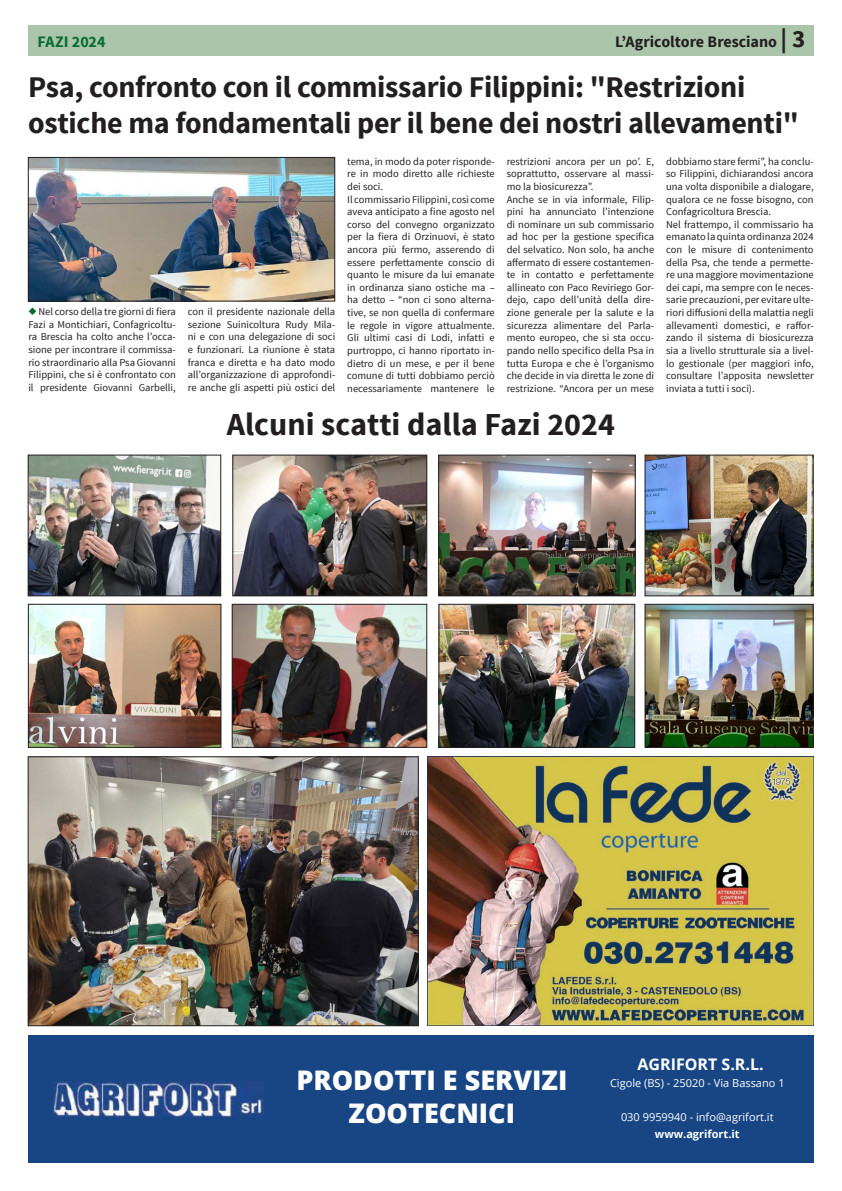
<style>
.page{position:relative;width:842px;height:1191px;background:#fff}
.page>*{position:absolute;margin:0;border:0;box-sizing:border-box;transform-origin:0 0}
.TITOLI_articoli_BIG{font:700 32px "Source Sans Pro";color:#231f20}
.TITOLI_articoli_BIG-2{font:700 30px/36px "Source Sans Pro";letter-spacing:-.01em;color:#231f20}
.t1{font:800 27px/32.4px "Open Sans";color:#fff;text-align:center}
.t2{font:700 16px "Source Sans Pro";letter-spacing:-.005em;color:#231f20}
.t3{font:700 16px "Source Sans Pro";letter-spacing:-.005em;color:#086d2f}
.t4{font:700 16px "Open Sans";color:#fff}
.t5{font:11px/17px "Open Sans";color:#fff;text-align:center}
.Testo_lungo{font:10.5px/12.6px "Source Sans Pro";color:#231f20;text-align:justify}
.s1{font-size:25px}
.s2{color:#086d2f}
.s3{font-weight:700}
</style>
<div class="page">
<div style="left:29px;top:26px;width:785px;height:30px;background:#abc5ab"></div>
<img style="left:30px;top:159px;width:303px;height:140px">
<div style="left:28px;top:157px;width:307px;height:144px;border:1px solid #231f20"></div>
<div style="left:28px;top:1035px;width:786px;height:127px;background:#184685"></div>
<img style="left:53px;top:1081px;width:210px;height:36px">
<img style="left:30px;top:758px;width:387px;height:266px">
<div style="left:28px;top:756px;width:391px;height:270px;border:1px solid #231f20"></div>
<img style="left:30px;top:456px;width:189px;height:138px">
<div style="left:28px;top:454px;width:193px;height:142px;border:1px solid #231f20"></div>
<img style="left:234px;top:456px;width:191px;height:138px">
<div style="left:232px;top:454px;width:195px;height:142px;border:1px solid #231f20"></div>
<img style="left:234px;top:606px;width:191px;height:140px">
<div style="left:232px;top:604px;width:195px;height:144px;border:1px solid #231f20"></div>
<img style="left:440px;top:606px;width:193px;height:140px">
<div style="left:438px;top:604px;width:197px;height:144px;border:1px solid #231f20"></div>
<img style="left:428px;top:756px;width:385px;height:269px">
<img style="left:646px;top:606px;width:166px;height:140px">
<div style="left:644px;top:604px;width:170px;height:144px;border:1px solid #231f20"></div>
<img style="left:440px;top:456px;width:194px;height:138px">
<div style="left:438px;top:454px;width:198px;height:142px;border:1px solid #231f20"></div>
<img style="left:646px;top:456px;width:166px;height:138px">
<div style="left:644px;top:454px;width:170px;height:142px;border:1px solid #231f20"></div>
<img style="left:30px;top:606px;width:189px;height:140px">
<div style="left:28px;top:604px;width:193px;height:144px;border:1px solid #231f20"></div>
<p class="t3" style="left:37px;top:32px;width:70px">FAZI 2024</p>
<h3 class="t2" style="left:615px;top:32px;width:192px">L’Agricoltore Bresciano <span class="s1">| 3</span></h3>
<h3 class="t3" style="left:37px;top:32px;width:120px">TITOLO RUBRICA</h3>
<p class="TITOLI_articoli_BIG-2" style="left:28px;top:70px;width:772px">Psa, confronto con il commissario Filippini: "Restrizioni ostiche ma fondamentali per il bene dei nostri allevamenti"</p>
<p class="Testo_lungo" style="left:28px;top:306px;width:149px"><span class="s2">◆</span> Nel corso della tre giorni di fiera Fazi a Montichiari, Confagricoltu&shy;ra Brescia ha colto anche l’occa&shy;sione per incontrare il commissa&shy;rio straordinario alla Psa Giovanni Filippini, che si è confrontato con il presidente Giovanni Garbelli,</p>
<p class="Testo_lungo" style="left:188px;top:305px;width:149px">con il presidente nazionale della sezione Suinicoltura Rudy Mila&shy;ni e con una delegazione di soci e funzionari. La riunione è stata franca e diretta e ha dato modo all’organizzazione di approfondi&shy;re anche gli aspetti più ostici del</p>
<p class="Testo_lungo" style="left:347px;top:155px;width:149px">tema, in modo da poter risponde&shy;re in modo diretto alle richieste dei soci.</p>
<p class="Testo_lungo" style="left:347px;top:193px;width:149px">Il commissario Filippini, così come aveva anticipato a fine agosto nel corso del convegno organizzato per la fiera di Orzinuovi, è stato ancora più fermo, asserendo di essere perfettamente conscio di quanto le misure da lui emanate in ordinanza siano ostiche ma – ha detto – “non ci sono alterna&shy;tive, se non quella di confermare le regole in vigore attualmente.<br>Gli ultimi casi di Lodi, infatti e purtroppo, ci hanno riportato in&shy;dietro di un mese, e per il bene comune di tutti dobbiamo perciò necessariamente mantenere le</p>
<p class="Testo_lungo" style="left:507px;top:155px;width:149px">restrizioni ancora per un po’. E, soprattutto, osservare al massi&shy;mo la biosicurezza”.</p>
<p class="Testo_lungo" style="left:507px;top:193px;width:149px">Anche se in via informale, Filip&shy;pini ha annunciato l’intenzione di nominare un sub commissario ad hoc per la gestione specifica del selvatico. Non solo, ha anche affermato di essere costantemen&shy;te in contatto e perfettamente allineato con Paco Reviriego Gor&shy;dejo, capo dell’unità della dire&shy;zione generale per la salute e la sicurezza alimentare del Parla&shy;mento europeo, che si sta occu&shy;pando nello specifico della Psa in tutta Europa e che è l’organismo che decide in via diretta le zone di restrizione. “Ancora per un mese</p>
<p class="TITOLI_articoli_BIG" style="left:227px;top:404px;width:390px">Alcuni scatti dalla Fazi 2024</p>
<p class="Testo_lungo" style="left:666px;top:155px;width:149px">dobbiamo stare fermi”, ha conclu&shy;so Filippini, dichiarandosi ancora una volta disponibile a dialogare, qualora ce ne fosse bisogno, con Confagricoltura Brescia.</p>
<p class="Testo_lungo" style="left:666px;top:218px;width:149px">Nel frattempo, il commissario ha emanato la quinta ordinanza 2024 con le misure di contenimento della Psa, che tende a permette&shy;re una maggiore movimentazione dei capi, ma sempre con le neces&shy;sarie precauzioni, per evitare ulte&shy;riori diffusioni della malattia negli allevamenti domestici, e raffor&shy;zando il sistema di biosicurezza sia a livello strutturale sia a livel&shy;lo gestionale (per maggiori info, consultare l’apposita newsletter inviata a tutti i soci).</p>
<p class="t1" style="left:296px;top:1063px;width:273px">PRODOTTI E SERVIZI<br>ZOOTECNICI</p>
<p class="t4" style="left:637px;top:1053px;width:128px">AGRIFORT S.R.L.</p>
<p class="t5" style="left:610px;top:1074px;width:176px">Cigole (BS) - 25020 - Via Bassano 1</p>
<p class="t5" style="left:621px;top:1108px;width:154px">030 9959940 - info@agrifort.it <span class="s3">www.agrifort.it</span></p>
</div>
